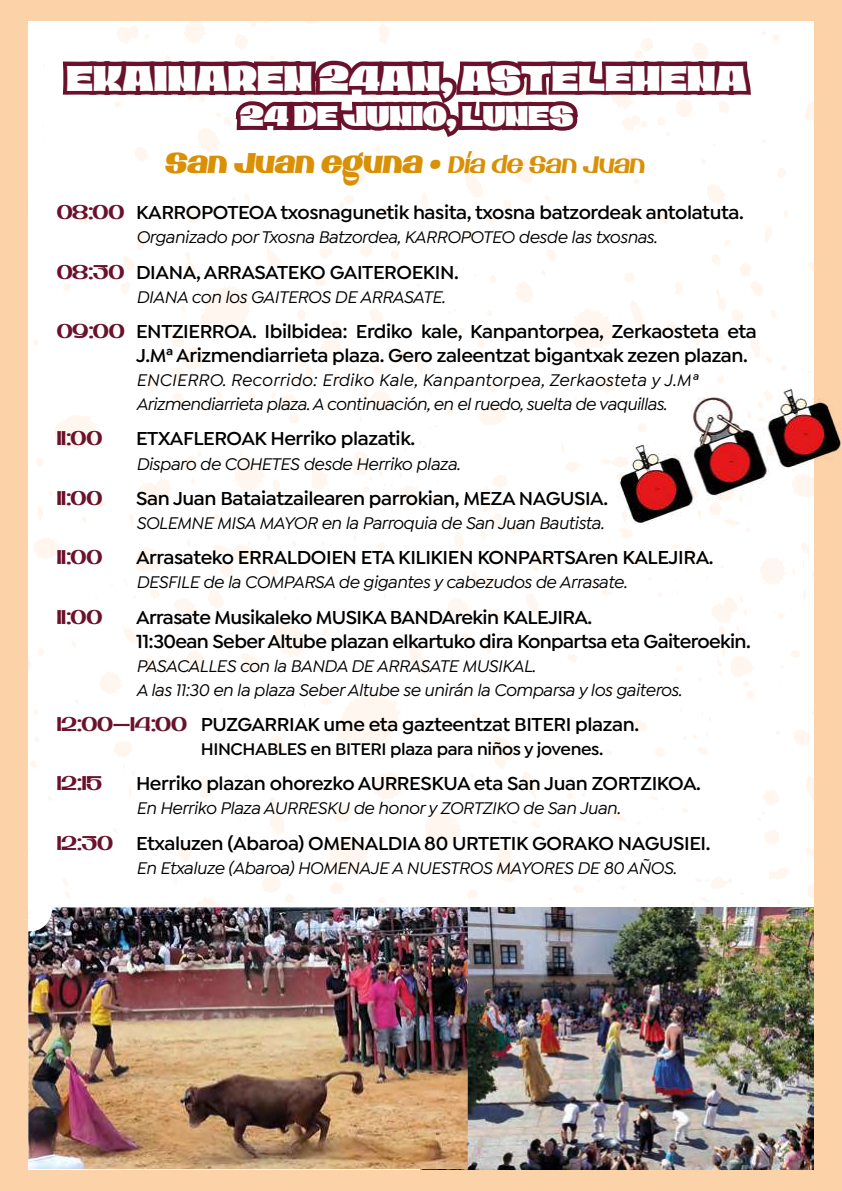
<style>
.page{position:relative;width:842px;height:1191px;background:#fcd2a8}
.page>*{position:absolute;margin:0;border:0;box-sizing:border-box;transform-origin:0 0}
.t1{font:900 36px "Petale";color:#fff;scale:.83 1}
.t2{font:900 28.8px/46.6px "Petale";color:#fff;text-align:center;scale:.83 1}
.t3{font:600 20px/24px "Isidora Sans";letter-spacing:-.02em;color:#000}
.t4{font:20px "Petale";letter-spacing:-.02em;color:#6a112b}
.t5{font:italic 500 18px/24px "Isidora Sans";letter-spacing:-.02em;color:#000}
.t6{font:600 18px "Isidora Sans";letter-spacing:-.02em;color:#000}
.s1{font-weight:700;font-style:italic;color:#d99005}
.s2{font-weight:500;font-style:italic;font-size:24px;color:#d99005}
.s3{font-family:"Petale";font-weight:400;color:#6a112b}
</style>
<div class="page">
<div style="left:28px;top:22px;width:786px;height:885px;background:#fff"></div>
<svg style="left:59px;top:54px;width:696px;height:88px;background:#b88e9a"></svg>
<img style="left:468px;top:907px;width:346px;height:262px">
<img style="left:28px;top:907px;width:440px;height:262px">
<img style="left:617px;top:390px;width:224px;height:134px">
<h1 class="t1" style="left:66px;top:57px;width:822px">EKAINAREN 24AN, ASTELEHENA</h1>
<h2 class="t2" style="left:167px;top:93px;width:580px">24 DE JUNIO, LUNES<br><span class="s1">San Juan eguna •</span> <span class="s2">Día de San Juan</span></h2>
<p class="t3" style="left:57px;top:201px;width:689px"><span class="s3">08:00</span> KARROPOTEOA txosnagunetik hasita, txosna batzordeak antolatuta.</p>
<p class="t5" style="left:136px;top:225px;width:523px">Organizado por Txosna Batzordea, KARROPOTEO desde las txosnas.</p>
<p class="t3" style="left:57px;top:260px;width:404px"><span class="s3">08:30</span> DIANA, ARRASATEKO GAITEROEKIN.</p>
<p class="t5" style="left:136px;top:285px;width:311px">DIANA con los GAITEROS DE ARRASATE.</p>
<p class="t3" style="left:136px;top:319px;width:622px;text-indent:-79px"><span class="s3">09:00</span> ENTZIERROA. Ibilbidea: Erdiko kale, Kanpantorpea, Zerkaosteta eta<br>J.Mª Arizmendiarrieta plaza. Gero zaleentzat bigantxak zezen plazan.</p>
<p class="t5" style="left:136px;top:368px;width:563px">ENCIERRO. Recorrido: Erdiko Kale, Kanpantorpea, Zerkaosteta y J.Mª<br>Arizmendiarrieta plaza. A continuación, en el ruedo, suelta de vaquillas.</p>
<p class="t4" style="left:57px;top:427px;width:47px">11:00</p>
<p class="t3" style="left:136px;top:427px;width:281px">ETXAFLEROAK Herriko plazatik.</p>
<p class="t5" style="left:136px;top:451px;width:326px">Disparo de COHETES desde Herriko plaza.</p>
<p class="t4" style="left:57px;top:486px;width:47px">11:00</p>
<p class="t3" style="left:136px;top:486px;width:474px">San Juan Bataiatzailearen parrokian, MEZA NAGUSIA.</p>
<p class="t5" style="left:136px;top:511px;width:470px">SOLEMNE MISA MAYOR en la Parroquia de San Juan Bautista.</p>
<p class="t4" style="left:57px;top:545px;width:47px">11:00</p>
<p class="t3" style="left:136px;top:545px;width:579px">Arrasateko ERRALDOIEN ETA KILIKIEN KONPARTSAren KALEJIRA.</p>
<p class="t5" style="left:136px;top:570px;width:493px">DESFILE de la COMPARSA de gigantes y cabezudos de Arrasate.</p>
<p class="t4" style="left:57px;top:605px;width:47px">11:00</p>
<p class="t3" style="left:136px;top:605px;width:616px">Arrasate Musikaleko MUSIKA BANDArekin KALEJIRA.<br>11:30ean Seber Altube plazan elkartuko dira Konpartsa eta Gaiteroekin.</p>
<p class="t5" style="left:136px;top:653px;width:547px">PASACALLES con la BANDA DE ARRASATE MUSIKAL.<br>A las 11:30 en la plaza Seber Altube se unirán la Comparsa y los gaiteros.</p>
<p class="t3" style="left:57px;top:712px;width:584px"><span class="s3">12:00-14:00</span> PUZGARRIAK ume eta gazteentzat BITERI plazan.</p>
<p class="t6" style="left:201px;top:738px;width:404px">HINCHABLES en BITERI plaza para niños y jovenes.</p>
<p class="t4" style="left:57px;top:771px;width:47px">12:15</p>
<p class="t3" style="left:136px;top:771px;width:566px">Herriko plazan ohorezko AURRESKUA eta San Juan ZORTZIKOA.</p>
<p class="t5" style="left:136px;top:796px;width:486px">En Herriko Plaza AURRESKU de honor y ZORTZIKO de San Juan.</p>
<p class="t3" style="left:57px;top:831px;width:655px"><span class="s3">12:30</span> Etxaluzen (Abaroa) OMENALDIA 80 URTETIK GORAKO NAGUSIEI.</p>
<p class="t5" style="left:136px;top:855px;width:542px">En Etxaluze (Abaroa) HOMENAJE A NUESTROS MAYORES DE 80 AÑOS.</p>
</div>
